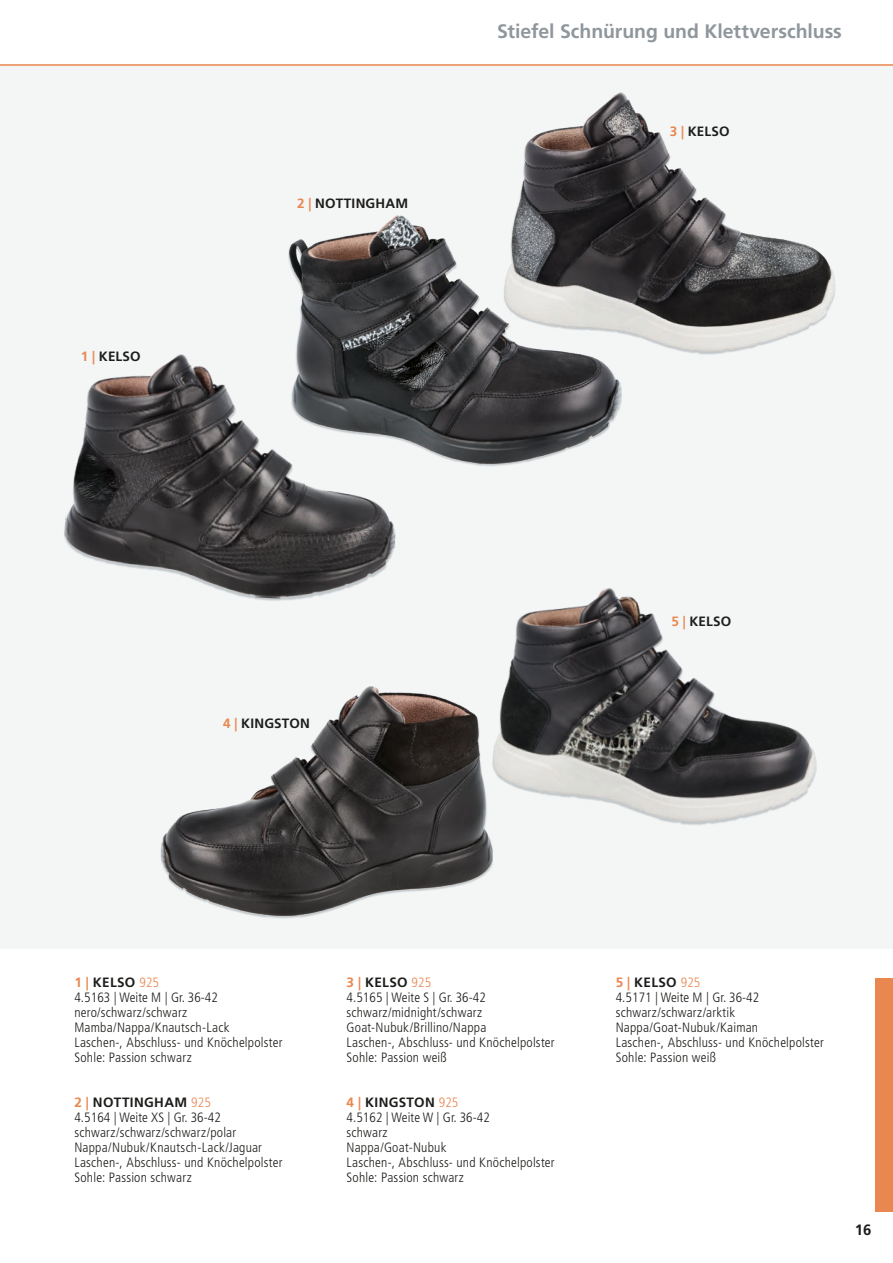
<style>
.page{position:relative;width:893px;height:1263px;background:#fff}
.page>*{position:absolute;margin:0;border:0;box-sizing:border-box;transform-origin:0 0}
.t1{font:700 19.5px "Frutiger LT Pro";letter-spacing:-.005em;color:#8f979c}
.t2{font:700 15px "Frutiger LT Pro";color:#1d1d1b}
.t3{font:300 condensed 13.5px/15px "Frutiger LT Pro";letter-spacing:.015em;color:#1d1d1b}
.t4{font:300 condensed 13.5px "Frutiger LT";letter-spacing:.005em;color:#1d1d1b}
.t5{font:700 13.5px "Frutiger LT Pro";letter-spacing:.02em;color:#1d1d1b}
.s1{color:#e98750}
.s2{font-family:"Frutiger LT";font-weight:300;font-stretch:condensed;color:#e98750}
</style>
<div class="page">
<div style="left:876px;top:978px;width:17px;height:234px;background:#e98750"></div>
<div style="left:0;top:64px;width:893px;height:884px;background:#f4f6f6"></div>
<hr style="left:0;top:64px;width:893px;height:2px;background:#e98750">
<img style="left:515px;top:92px;width:320px;height:260px">
<img style="left:289px;top:216px;width:332px;height:247px">
<div style="left:161px;top:687px;width:332px;height:232px;background:#8f979c;opacity:.5"></div>
<img style="left:162px;top:686px;width:330px;height:229px">
<img style="left:64px;top:349px;width:340px;height:252px">
<img style="left:491px;top:588px;width:326px;height:238px">
<p class="t5" style="left:81px;top:348px;width:61px"><span class="s1">1 |</span> KELSO</p>
<p class="t5" style="left:297px;top:195px;width:113px"><span class="s1">2 |</span> NOTTINGHAM</p>
<h1 class="t1" style="left:497px;top:19px;width:346px">Stiefel Schnürung und Klettverschluss</h1>
<p class="t5" style="left:670px;top:123px;width:61px"><span class="s1">3 |</span> KELSO</p>
<p class="t5" style="left:223px;top:716px;width:88px"><span class="s1">4 |</span> KINGSTON</p>
<p class="t5" style="left:671px;top:614px;width:61px"><span class="s1">5 |</span> KELSO</p>
<p class="t5" style="left:74px;top:974px;width:86px"><span class="s1">1 |</span> KELSO <span class="s2">925</span></p>
<p class="t4" style="left:74px;top:989px;width:145px">4.5163 | Weite M | Gr. 36-42</p>
<p class="t3" style="left:74px;top:1005px;width:210px">nero/schwarz/schwarz<br>Mamba/Nappa/Knautsch-Lack<br>Laschen-, Abschluss- und Knöchelpolster<br>Sohle: Passion schwarz</p>
<p class="t5" style="left:74px;top:1094px;width:138px"><span class="s1">2 |</span> NOTTINGHAM <span class="s2">925</span></p>
<p class="t4" style="left:74px;top:1109px;width:148px">4.5164 | Weite XS | Gr. 36-42</p>
<p class="t3" style="left:74px;top:1125px;width:210px">schwarz/schwarz/schwarz/polar Nappa/Nubuk/Knautsch-Lack/Jaguar Laschen-, Abschluss- und Knöchelpolster Sohle: Passion schwarz</p>
<p class="t5" style="left:347px;top:974px;width:86px"><span class="s1">3 |</span> KELSO <span class="s2">925</span></p>
<p class="t4" style="left:347px;top:989px;width:141px">4.5165 | Weite S | Gr. 36-42</p>
<p class="t3" style="left:347px;top:1005px;width:210px">schwarz/midnight/schwarz<br>Goat-Nubuk/Brillino/Nappa<br>Laschen-, Abschluss- und Knöchelpolster<br>Sohle: Passion weiß</p>
<p class="t5" style="left:347px;top:1094px;width:113px"><span class="s1">4 |</span> KINGSTON <span class="s2">925</span></p>
<p class="t4" style="left:347px;top:1109px;width:145px">4.5162 | Weite W | Gr. 36-42</p>
<p class="t3" style="left:347px;top:1125px;width:210px">schwarz<br>Nappa/Goat-Nubuk<br>Laschen-, Abschluss- und Knöchelpolster<br>Sohle: Passion schwarz</p>
<p class="t5" style="left:616px;top:974px;width:86px"><span class="s1">5 |</span> KELSO <span class="s2">925</span></p>
<p class="t4" style="left:616px;top:989px;width:145px">4.5171 | Weite M | Gr. 36-42</p>
<p class="t3" style="left:616px;top:1005px;width:210px">schwarz/schwarz/arktik<br>Nappa/Goat-Nubuk/Kaiman<br>Laschen-, Abschluss- und Knöchelpolster<br>Sohle: Passion weiß</p>
<p class="t2" style="left:855px;top:1220px;width:18px">16</p>
</div>
